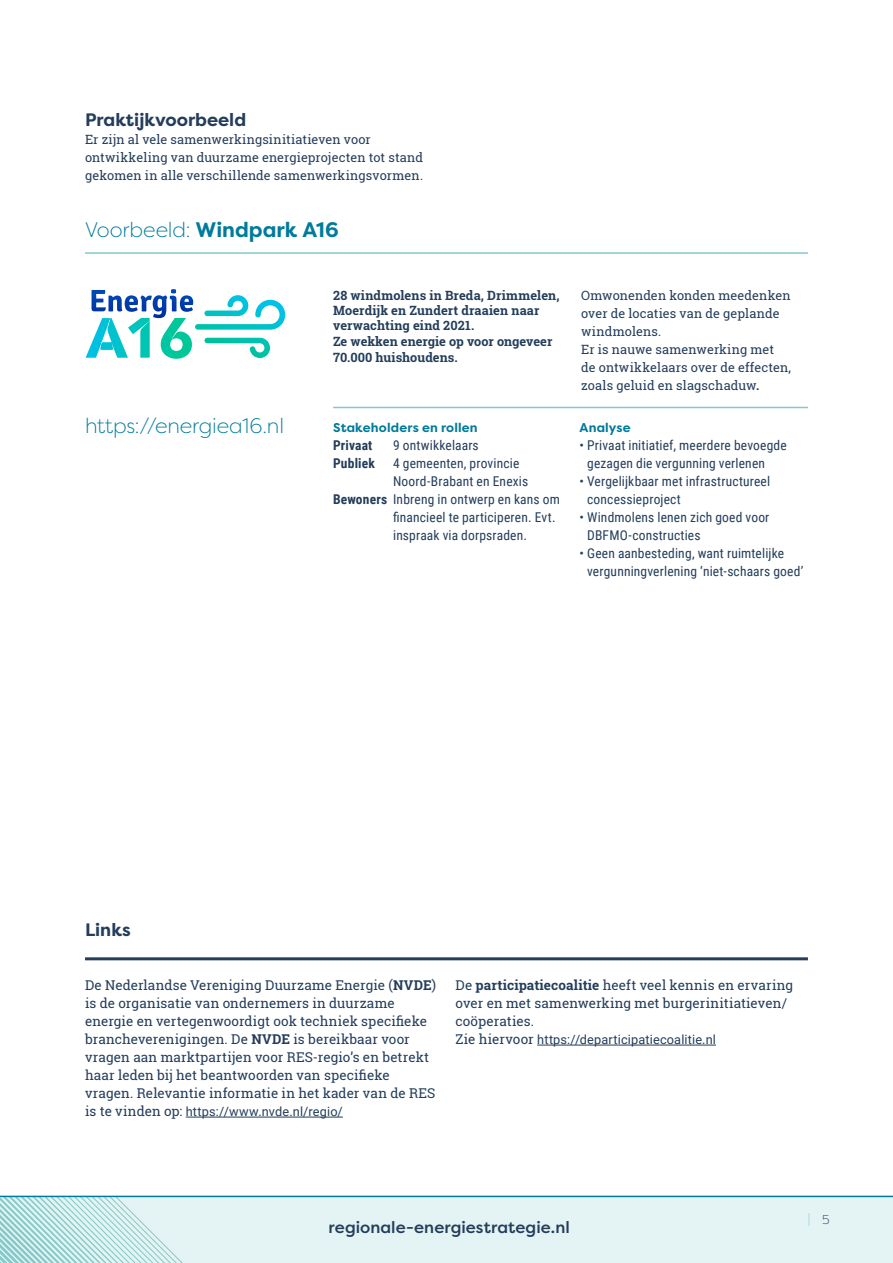
<style>
.page{position:relative;width:893px;height:1263px;background:#fff}
.page>*{position:absolute;margin:0;border:0;box-sizing:border-box;transform-origin:0 0}
.RES_body_0mm_indent{font:300 21px "Filson Pro";letter-spacing:-.01em;color:#007b9b}
.RES_body_0mm_indent-2{font:700 21px "Filson Pro";color:#007b9b}
.RES_body_0mm_indent-3{font:700 18px "Filson Pro";color:#233d5a}
.RES_Heading_2_doorlo{font:700 18px "Filson Pro";color:#233d5a}
.t1{font:500 16.5px "Filson Pro";letter-spacing:.005em;color:#233d5a}
.RES_body_0mm_indent-4{font:13.5px/18px "Roboto Slab";letter-spacing:.01em;color:#233d5a}
.RES_body_0mm_indent-5{font:13.5px/18px "Roboto Condensed";letter-spacing:.015em;color:#233d5a}
.RES_body_0mm_indent-6{font:700 13.5px "Roboto Condensed";letter-spacing:.01em;color:#233d5a}
.RES_TOC-body{font:12.75px/18px "Roboto Slab";letter-spacing:.01em;color:#233d5a}
.RES_body_0mm_indent-7{font:700 12.75px/15.3px "Roboto Slab";color:#233d5a}
.RES_body_0mm_indent-8{font:12.75px "Roboto";letter-spacing:.01em;color:#233d5a}
.RES_sub_tussenkopje{font:700 12.75px "Filson Pro";letter-spacing:.015em;color:#007b9b}
.t2{font:300 12.75px "Filson Pro";color:#82cac9}
.s1{font-weight:300}
.s2{font-weight:700}
.s3{font-family:"Roboto Slab";font-size:13.5px}
.s4{color:#233d5a}
</style>
<div class="page">
<div style="left:0;top:1197px;width:893px;height:66px;background:#e4f3f3"></div>
<svg style="left:0;top:1197px;width:187px;height:66px"></svg>
<hr style="left:0;top:1196px;width:893px;height:1px;background:#007b9b">
<hr style="left:85px;top:252px;width:723px;height:2px;background:#82cac9">
<hr style="left:85px;top:957px;width:723px;height:3px;background:#233d5a">
<hr style="left:333px;top:407px;width:475px;height:1px;background:#82cac9">
<svg style="left:86px;top:289px;width:199px;height:70px"></svg>
<hr style="left:186px;top:1117px;width:157px;height:1px;background:#233d5a">
<hr style="left:537px;top:1045px;width:179px;height:1px;background:#233d5a">
<p class="RES_body_0mm_indent-3" style="left:85px;top:108px;width:163px">Praktijkvoorbeeld</p>
<p class="RES_TOC-body" style="left:85px;top:130px;width:340px">Er zijn al vele samenwerkingsinitiatieven voor ontwikkeling van duurzame energieprojecten tot stand gekomen in alle verschillende samenwerkingsvormen.</p>
<p class="RES_body_0mm_indent-2" style="left:85px;top:216px;width:255px"><span class="s1">Voorbeeld:</span> Windpark A16</p>
<p class="RES_body_0mm_indent-7" style="left:333px;top:287px;width:228px">28 windmolens in Breda, Drimmelen,<br>Moerdijk en Zundert draaien naar verwachting eind 2021.<br>Ze wekken energie op voor ongeveer</p>
<p class="RES_body_0mm_indent-7" style="left:333px;top:350px;width:126px">70.000 huishoudens.</p>
<p class="RES_TOC-body" style="left:581px;top:286px;width:211px">Omwonenden konden meedenken over de locaties van de geplande windmolens.</p>
<p class="RES_TOC-body" style="left:581px;top:340px;width:211px">Er is nauwe samenwerking met de ontwikkelaars over de effecten, zoals geluid en slagschaduw<span class="s2">.</span></p>
<p class="RES_body_0mm_indent" style="left:85px;top:412px;width:201px">https://energiea16.nl</p>
<p class="RES_sub_tussenkopje" style="left:333px;top:419px;width:146px">Stakeholders en rollen</p>
<p class="RES_body_0mm_indent-6" style="left:333px;top:436px;width:41px">Privaat</p>
<p class="RES_body_0mm_indent-5" style="left:393px;top:436px;width:87px">9 ontwikkelaars</p>
<p class="RES_body_0mm_indent-6" style="left:333px;top:454px;width:43px">Publiek</p>
<p class="RES_body_0mm_indent-5" style="left:393px;top:454px;width:137px">4 gemeenten, provincie<br>Noord-Brabant en Enexis</p>
<p class="RES_body_0mm_indent-5" style="left:393px;top:490px;width:168px;text-indent:-60px"><span class="s2">Bewoners</span> Inbreng in ontwerp en kans om financieel te participeren. Evt. inspraak via dorpsraden.</p>
<p class="RES_sub_tussenkopje" style="left:579px;top:419px;width:53px">Analyse</p>
<p class="RES_body_0mm_indent-5" style="left:587px;top:436px;width:201px;text-indent:-8px">• Privaat initiatief, meerdere bevoegde gezagen die vergunning verlenen</p>
<p class="RES_body_0mm_indent-5" style="left:587px;top:472px;width:185px;text-indent:-8px">• Vergelijkbaar met infrastructureel concessieproject</p>
<p class="RES_body_0mm_indent-5" style="left:587px;top:508px;width:184px;text-indent:-8px">• Windmolens lenen zich goed voor<br>DBFMO-constructies</p>
<p class="RES_body_0mm_indent-5" style="left:587px;top:544px;width:218px;text-indent:-8px">• Geen aanbesteding, want ruimtelijke vergunningverlening ‘niet-schaars goed’</p>
<p class="RES_Heading_2_doorlo" style="left:85px;top:918px;width:47px">Links</p>
<p class="RES_body_0mm_indent-4" style="left:85px;top:976px;width:353px">De Nederlandse Vereniging Duurzame Energie (<span class="s2">NVDE</span>) is de organisatie van ondernemers in duurzame energie en vertegenwoordigt ook techniek specifieke brancheverenigingen. De <span class="s2">NVDE</span> is bereikbaar voor vragen aan marktpartijen voor RES-regio’s en betrekt haar leden bij het beantwoorden van specifieke vragen. Relevantie informatie in het kader van de RES</p>
<p class="RES_body_0mm_indent-8" style="left:85px;top:1103px;width:259px"><span class="s3">is te vinden op:</span> https://www.nvde.nl/regio/</p>
<p class="RES_body_0mm_indent-4" style="left:455px;top:976px;width:339px">De <span class="s2">participatiecoalitie</span> heeft veel kennis en ervaring over en met samenwerking met burgerinitiatieven/ coöperaties.</p>
<p class="RES_body_0mm_indent-8" style="left:455px;top:1031px;width:262px"><span class="s3">Zie hiervoor</span> https://departicipatiecoalitie.nl</p>
<p class="t1" style="left:329px;top:1216px;width:243px">regionale-energiestrategie.nl</p>
<p class="t2" style="left:808px;top:1210px;width:24px">| <span class="s4">5</span></p>
</div>
